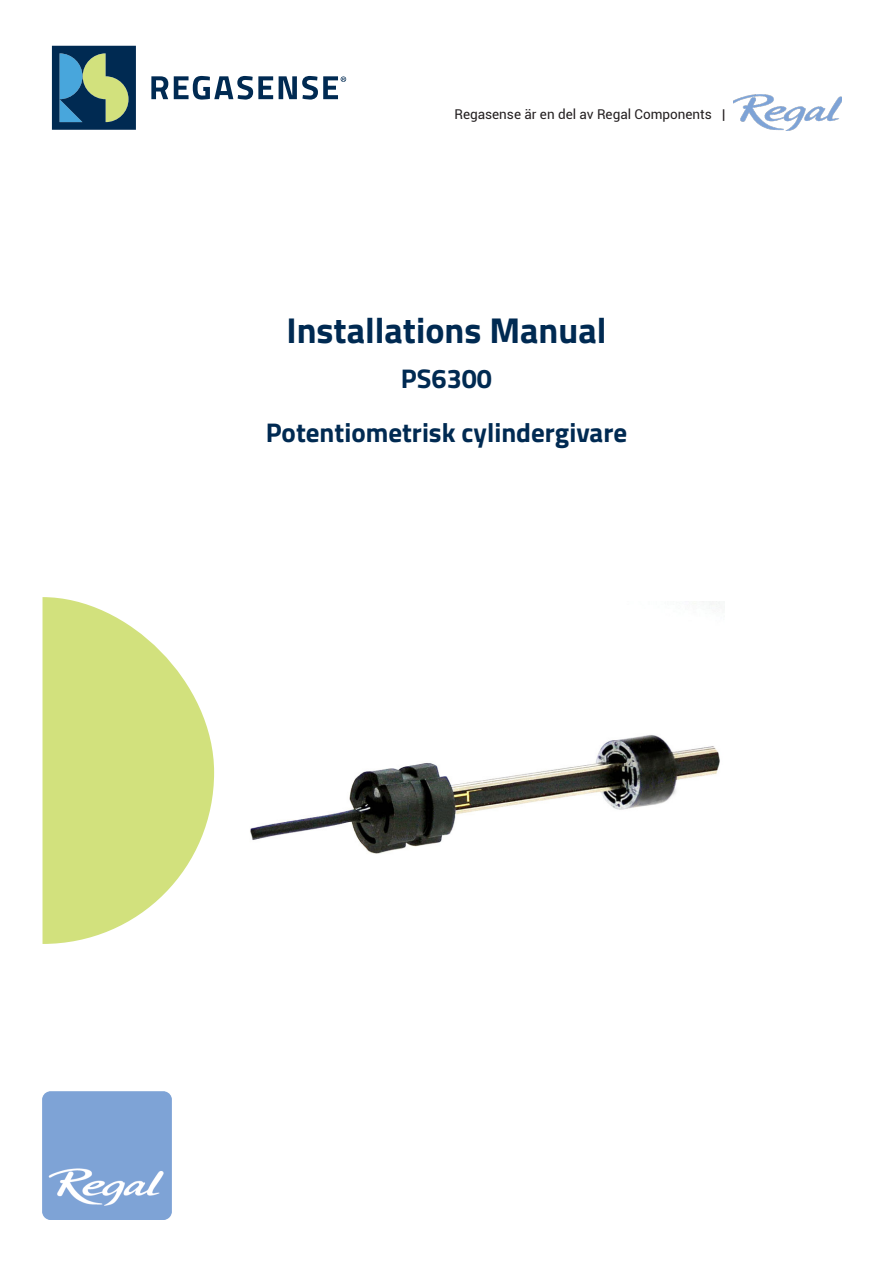
<style>
.page{position:relative;width:893px;height:1263px;background:#fff}
.page>*{position:absolute;margin:0;border:0;box-sizing:border-box;transform-origin:0 0}
.t1{font:700 36px "Titillium Web";color:#002a52}
.t2{font:700 27px "Titillium Web";color:#002a52}
.t3{font:13.5px "Roboto";color:#231f20}
</style>
<div class="page">
<img style="left:250px;top:602px;width:470px;height:252px">
<img style="left:43px;top:1092px;width:128px;height:127px">
<svg style="left:52px;top:46px;width:84px;height:84px;background:#3e6972"></svg>
<svg style="left:151px;top:76px;width:17px;height:23px"></svg>
<svg style="left:174px;top:76px;width:99px;height:24px"></svg>
<svg style="left:279px;top:76px;width:67px;height:24px"></svg>
<img style="left:733px;top:94px;width:109px;height:36px">
<svg style="left:43px;top:597px;width:171px;height:347px;fill:#d2e17d"></svg>
<p class="t3" style="left:454px;top:105px;width:272px">Regasense är en del av Regal Components |</p>
<p class="t1" style="left:286px;top:303px;width:322px">Installations Manual</p>
<p class="t2" style="left:401px;top:358px;width:93px">PS6300</p>
<p class="t2" style="left:266px;top:412px;width:363px">Potentiometrisk cylindergivare</p>
</div>
